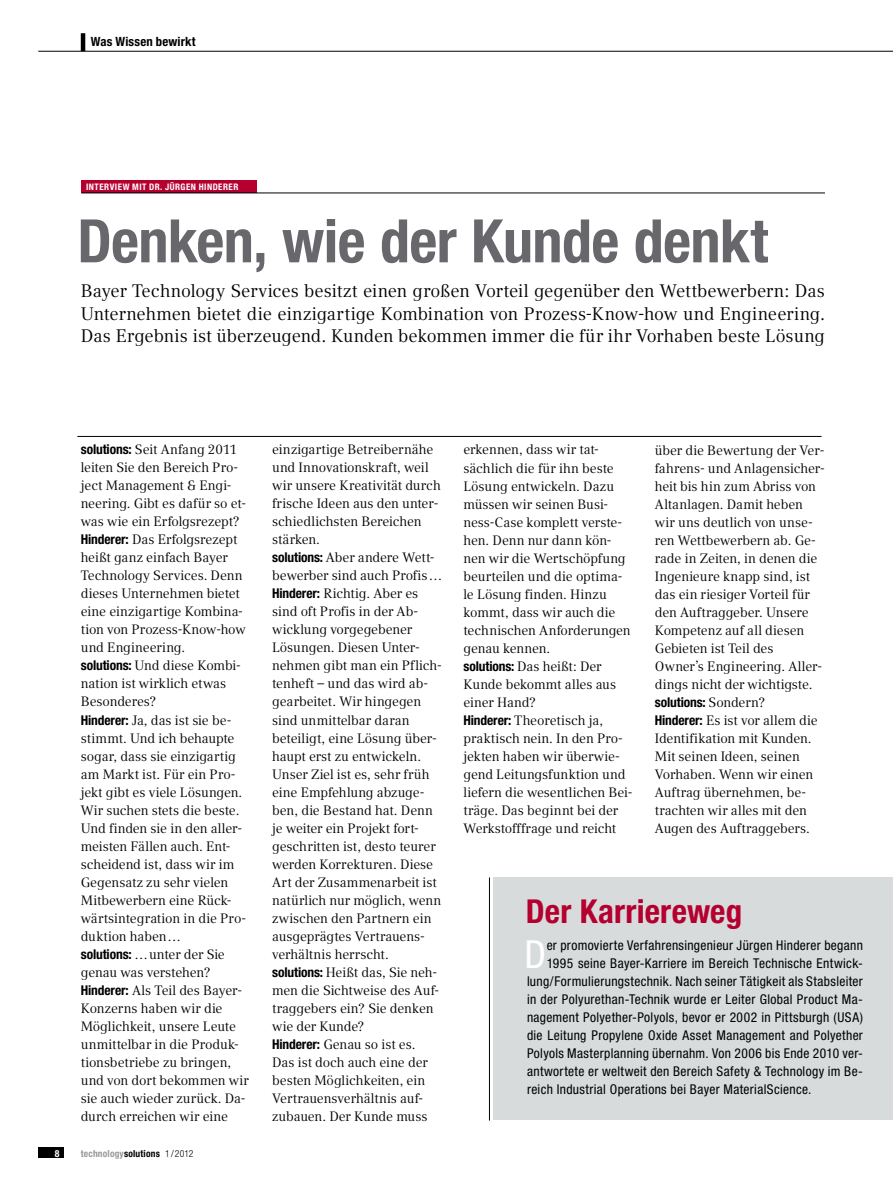
<style>
.page{position:relative;width:893px;height:1191px;background:#fff}
.page>*{position:absolute;margin:0;border:0;box-sizing:border-box;transform-origin:0 0}
.t1{font:700 condensed 60px "Helvetica Neue LT Pro";letter-spacing:-.01em;color:#68676c}
.t2{font:condensed 38.7px "Helvetica Neue LT Pro";color:#fff}
.t3{font:700 condensed 33px "Helvetica Neue LT Pro";letter-spacing:.005em;color:#b5002f}
.t4{font:18px/22.5px "Compatil Text LT Pro";letter-spacing:-.005em;color:#000;text-align:justify}
.t5{font:13.5px/18px "Compatil Text LT Pro";letter-spacing:-.01em;color:#000}
.t6{font:condensed 13.5px "Helvetica Neue LT Pro";letter-spacing:.025em;color:#000}
.t7{font:700 condensed 13.5px "Helvetica Neue LT Pro";letter-spacing:-.01em;color:#000}
.t8{font:700 condensed 12.75px "Helvetica Neue LT Pro";letter-spacing:.015em;color:#000}
.t9{font:700 condensed 9.75px "Helvetica Neue LT Pro";letter-spacing:.02em;color:#98989c}
.t10{font:700 condensed 9.75px "Helvetica Neue LT Pro";color:#fff}
.t11{font:700 condensed 9px "Helvetica Neue LT Pro";letter-spacing:.05em;color:#fff}
.s1{font-family:"Helvetica Neue LT Pro";font-weight:700;font-stretch:condensed}
.s2{color:#000}
.s3{font-weight:300;color:#000}
.s4{font-family:"Compatil Text LT Pro";font-weight:400;font-stretch:normal}
</style>
<div class="page">
<hr style="left:38px;top:51px;width:855px;height:1px;background:#000">
<div style="left:38px;top:1147px;width:26px;height:11px;background:#000"></div>
<hr style="left:77px;top:436px;width:744px;height:1px;background:#000">
<hr style="left:489px;top:877px;width:1px;height:243px;background:#000">
<hr style="left:81px;top:33px;width:4px;height:18px;background:#000">
<div style="left:81px;top:181px;width:176px;height:12px;background:#b5002f"></div>
<div style="left:494px;top:877px;width:399px;height:243px;background:#d8dbdc"></div>
<hr style="left:81px;top:193px;width:744px;height:1px;background:#000">
<p class="t8" style="left:91px;top:34px;width:106px">Was Wissen bewirkt</p>
<p class="t11" style="left:86px;top:181px;width:35px">Interview</p>
<p class="t11" style="left:132px;top:181px;width:6px">mit</p>
<p class="t11" style="left:149px;top:181px;width:91px">Dr. Jürgen HInderer</p>
<h1 class="t1" style="left:77px;top:205px;width:692px">Denken, wie der Kunde denkt</h1>
<p class="t4" style="left:81px;top:280px;width:746px">Bayer Technology Services besitzt einen großen Vorteil gegenüber den Wettbewerbern: Das Unternehmen bietet die einzigartige Kombination von Prozess-Know-how und Engineering.<br>Das Ergebnis ist überzeugend. Kunden bekommen immer die für ihr Vorhaben beste Lösung</p>
<p class="t5" style="left:81px;top:441px;width:170px"><span class="s1">solutions:</span> Seit Anfang 2011 leiten Sie den Bereich Pro&shy;ject Management &amp; Engi&shy;neering. Gibt es dafür so et&shy;was wie ein Erfolgsrezept?<br><span class="s1">Hinderer:</span> Das Erfolgsrezept heißt ganz einfach Bayer<br>Technology Services. Denn dieses Unternehmen bietet eine einzigartige Kombina&shy;tion von Prozess-Know-how und Engineering.<br><span class="s1">solutions:</span> Und diese Kombi&shy;nation ist wirklich etwas<br>Besonderes?<br><span class="s1">Hinderer:</span> Ja, das ist sie be&shy;stimmt. Und ich behaupte sogar, dass sie einzigartig am Markt ist. Für ein Pro&shy;jekt gibt es viele Lösungen.<br>Wir suchen stets die beste.<br>Und finden sie in den aller&shy;meisten Fällen auch. Ent&shy;scheidend ist, dass wir im<br>Gegensatz zu sehr vielen<br>Mitbewerbern eine Rück&shy;wärtsintegration in die Pro&shy;duktion haben…<br><span class="s1">solutions:</span> …unter der Sie genau was verstehen?<br><span class="s1">Hinderer:</span> Als Teil des Bayer-<br>Konzerns haben wir die<br>Möglichkeit, unsere Leute unmittelbar in die Produk&shy;tionsbetriebe zu bringen, und von dort bekommen wir sie auch wieder zurück. Da&shy;durch erreichen wir eine</p>
<p class="t10" style="left:55px;top:1147px;width:6px">8</p>
<p class="t9" style="left:81px;top:1147px;width:114px">technology<span class="s2">solutions</span> <span class="s3">1/2012</span></p>
<p class="t5" style="left:272px;top:441px;width:172px">einzigartige Betreibernähe und Innovationskraft, weil wir unsere Kreativität durch frische Ideen aus den unter&shy;schiedlichsten Bereichen stärken.<br><span class="s1">solutions:</span> Aber andere Wett&shy;bewerber sind auch Profis…<br><span class="s1">Hinderer:</span> Richtig. Aber es sind oft Profis in der Ab&shy;wicklung vorgegebener<br>Lösungen. Diesen Unter&shy;nehmen gibt man ein Pflich&shy;tenheft – und das wird ab&shy;gearbeitet. Wir hingegen sind unmittelbar daran beteiligt, eine Lösung über&shy;haupt erst zu entwickeln.<br>Unser Ziel ist es, sehr früh eine Empfehlung abzuge&shy;ben, die Bestand hat. Denn je weiter ein Projekt fort&shy;geschritten ist, desto teurer werden Korrekturen. Diese<br>Art der Zusammenarbeit ist natürlich nur möglich, wenn zwischen den Partnern ein ausgeprägtes Vertrauens&shy;verhältnis herrscht. <span class="s1">solutions:</span> Heißt das, Sie neh&shy;men die Sichtweise des Auf&shy;traggebers ein? Sie denken wie der Kunde?<br><span class="s1">Hinderer:</span> Genau so ist es.<br>Das ist doch auch eine der besten Möglichkeiten, ein<br>Vertrauensverhältnis auf&shy;zubauen. Der Kunde muss</p>
<p class="t5" style="left:463px;top:441px;width:170px">erkennen, dass wir tat&shy;sächlich die für ihn beste<br>Lösung entwickeln. Dazu müssen wir seinen Busi&shy;ness-Case komplett verste&shy;hen. Denn nur dann kön&shy;nen wir die Wertschöpfung beurteilen und die optima&shy;le Lösung finden. Hinzu kommt, dass wir auch die technischen Anforderungen genau kennen.<br><span class="s1">solutions:</span> Das heißt: Der<br>Kunde bekommt alles aus einer Hand?<br><span class="s1">Hinderer:</span> Theoretisch ja, praktisch nein. In den Pro&shy;jekten haben wir überwie&shy;gend Leitungsfunktion und liefern die wesentlichen Bei&shy;träge. Das beginnt bei der<br>Werkstofffrage und reicht</p>
<p class="t5" style="left:655px;top:441px;width:172px">über die Bewertung der Ver&shy;fahrens- und Anlagensicher&shy;heit bis hin zum Abriss von<br>Altanlagen. Damit heben wir uns deutlich von unse&shy;ren Wettbewerbern ab. Ge&shy;rade in Zeiten, in denen die<br>Ingenieure knapp sind, ist das ein riesiger Vorteil für den Auftraggeber. Unsere<br>Kompetenz auf all diesen<br>Gebieten ist Teil des<br>Owner’s Engineering. Aller&shy;dings nicht der wichtigste.</p>
<p class="t7" style="left:655px;top:694px;width:112px">solutions: <span class="s4">Sondern?</span></p>
<p class="t5" style="left:655px;top:711px;width:165px"><span class="s1">Hinderer:</span> Es ist vor allem die<br>Identifikation mit Kunden.<br>Mit seinen Ideen, seinen<br>Vorhaben. Wenn wir einen<br>Auftrag übernehmen, be&shy;trachten wir alles mit den<br>Augen des Auftraggebers.</p>
<h3 class="t3" style="left:526px;top:890px;width:218px">Der Karriereweg</h3>
<h2 class="t2" style="left:524px;top:931px;width:23px">D</h2>
<p class="t6" style="left:547px;top:937px;width:318px">er promovierte Verfahrensingenieur Jürgen Hinderer begann</p>
<p class="t6" style="left:547px;top:955px;width:318px">1995 seine Bayer-Karriere im Bereich Technische Entwick-</p>
<p class="t6" style="left:527px;top:973px;width:337px">lung/Formulierungstechnik. Nach seiner Tätigkeit als Stabsleiter</p>
<p class="t6" style="left:527px;top:991px;width:337px">in der Polyurethan-Technik wurde er Leiter Global Product Ma-</p>
<p class="t6" style="left:527px;top:1009px;width:337px">nagement Polyether-Polyols, bevor er 2002 in Pittsburgh (USA)</p>
<p class="t6" style="left:527px;top:1027px;width:337px">die Leitung Propylene Oxide Asset Management and Polyether</p>
<p class="t6" style="left:527px;top:1045px;width:337px">Polyols Masterplanning übernahm. Von 2006 bis Ende 2010 ver-</p>
<p class="t6" style="left:527px;top:1063px;width:337px">antwortete er weltweit den Bereich Safety &amp; Technology im Be-</p>
<p class="t6" style="left:527px;top:1081px;width:286px">reich Industrial Operations bei Bayer MaterialScience.</p>
</div>
